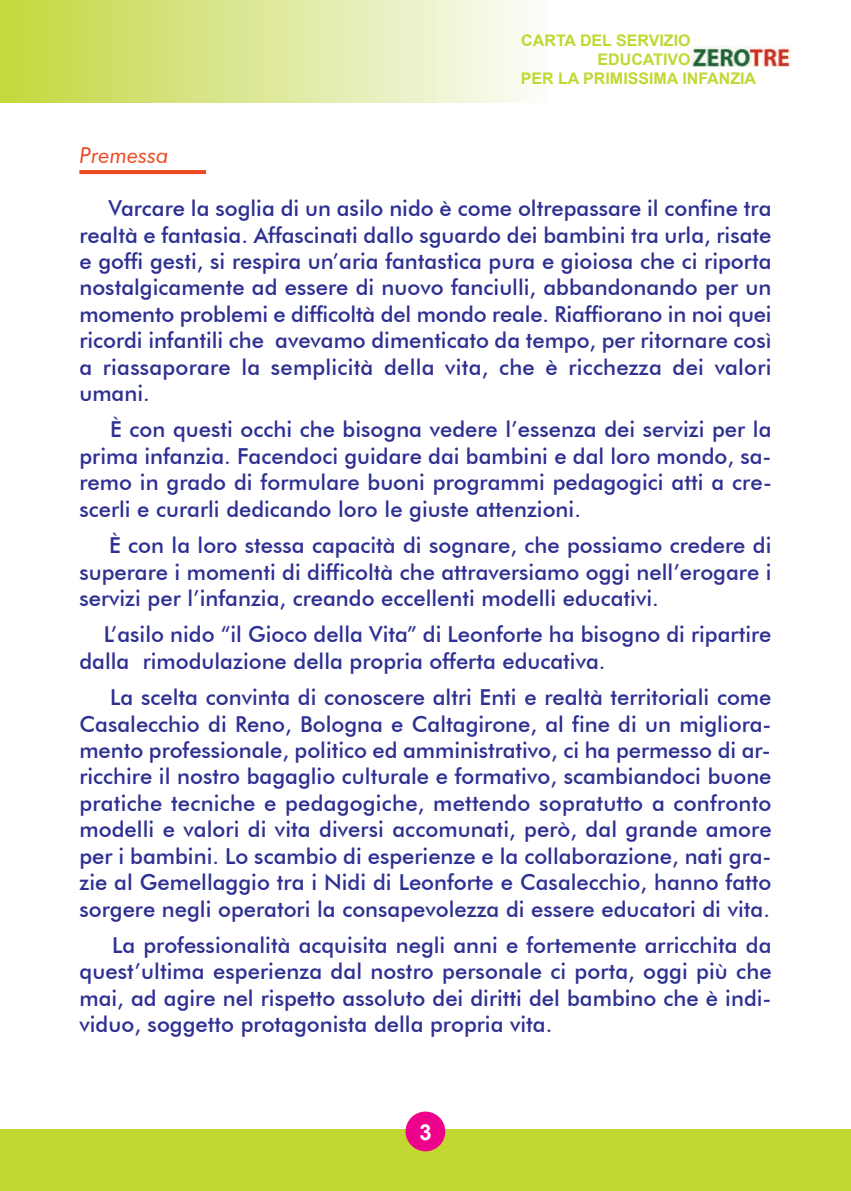
<style>
.page{position:relative;width:851px;height:1191px;background:#fff}
.page>*{position:absolute;margin:0;border:0;box-sizing:border-box;transform-origin:0 0}
.t1{font:500 22px/26.4px "Futura BT";color:#2e3092;text-align:justify}
.t2{font:italic 22px "Futura BT";color:#ed4922}
.t3{font:700 22px "Arial";color:#fff}
.t4{font:700 16px "Arial";color:#c1d732}
</style>
<div class="page">
<div style="left:0;top:0;width:547px;height:102px;background:linear-gradient(to right,#c3d73f,#fbfcfb)"></div>
<div style="left:0;top:1128px;width:850px;height:63px;background:#c1d732"></div>
<img style="left:690px;top:45px;width:100px;height:21px">
<div style="left:405px;top:1111px;width:40px;height:40px;background:#ed028c;border-radius:50%"></div>
<svg style="left:79px;top:170px;width:127px;height:4px"></svg>
<p class="t2" style="left:79px;top:142px;width:91px">Premessa</p>
<p class="t4" style="left:521px;top:31px;width:171px">CARTA DEL SERVIZIO</p>
<p class="t4" style="left:597px;top:51px;width:95px">EDUCATIVO</p>
<p class="t4" style="left:520px;top:69px;width:237px">PER LA PRIMISSIMA INFANZIA</p>
<p class="t1" style="left:79px;top:195px;width:693px;text-indent:29px">Varcare la soglia di un asilo nido è come oltrepassare il confine tra realtà e fantasia. Affascinati dallo sguardo dei bambini tra urla, risate e goffi gesti, si respira un’aria fantastica pura e gioiosa che ci riporta nostalgicamente ad essere di nuovo fanciulli, abbandonando per un momento problemi e difficoltà del mondo reale. Riaffiorano in noi quei ricordi infantili che avevamo dimenticato da tempo, per ritornare così a riassaporare la semplicità della vita, che è ricchezza dei valori umani.</p>
<p class="t1" style="left:79px;top:416px;width:693px;text-indent:31px">È con questi occhi che bisogna vedere l’essenza dei servizi per la prima infanzia. Facendoci guidare dai bambini e dal loro mondo, sa&shy;remo in grado di formulare buoni programmi pedagogici atti a cre&shy;scerli e curarli dedicando loro le giuste attenzioni.</p>
<p class="t1" style="left:79px;top:532px;width:693px;text-indent:30px">È con la loro stessa capacità di sognare, che possiamo credere di superare i momenti di difficoltà che attraversiamo oggi nell’erogare i servizi per l’infanzia, creando eccellenti modelli educativi.</p>
<p class="t1" style="left:79px;top:621px;width:693px;text-indent:24px">L’asilo nido “il Gioco della Vita” di Leonforte ha bisogno di ripartire dalla rimodulazione della propria offerta educativa.</p>
<p class="t1" style="left:79px;top:684px;width:693px;text-indent:31px">La scelta convinta di conoscere altri Enti e realtà territoriali come Casalecchio di Reno, Bologna e Caltagirone, al fine di un migliora&shy;mento professionale, politico ed amministrativo, ci ha permesso di ar&shy;ricchire il nostro bagaglio culturale e formativo, scambiandoci buone pratiche tecniche e pedagogiche, mettendo sopratutto a confronto modelli e valori di vita diversi accomunati, però, dal grande amore per i bambini. Lo scambio di esperienze e la collaborazione, nati gra&shy;zie al Gemellaggio tra i Nidi di Leonforte e Casalecchio, hanno fatto sorgere negli operatori la consapevolezza di essere educatori di vita.</p>
<p class="t1" style="left:79px;top:931px;width:693px;text-indent:33px">La professionalità acquisita negli anni e fortemente arricchita da quest’ultima esperienza dal nostro personale ci porta, oggi più che mai, ad agire nel rispetto assoluto dei diritti del bambino che è indi&shy;viduo, soggetto protagonista della propria vita.</p>
<p class="t3" style="left:419px;top:1120px;width:14px">3</p>
</div>
